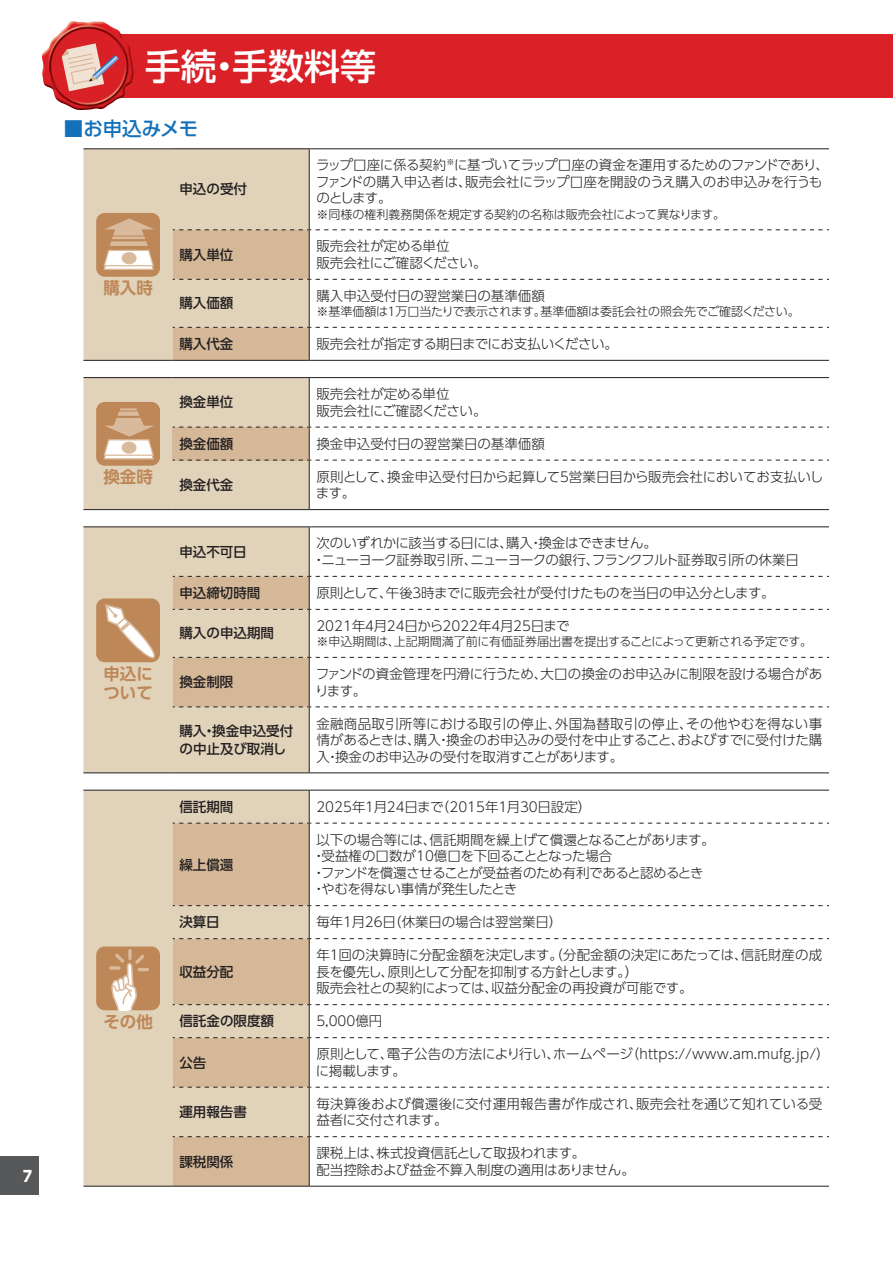
<style>
.page{position:relative;width:893px;height:1263px;background:#fff}
.page>*{position:absolute;margin:0;border:0;box-sizing:border-box;transform-origin:0 0}
.t1{font:500 36px "UD Shin Go Pro";color:#fff}
.t2{font:500 19.5px "UD Shin Go Pro";letter-spacing:-.005em;color:#1471b9}
.t3{font:700 16.5px/19.5px "UD Shin Go Pro De";color:#be8757}
.t4{font:800 15px "UD Shin Go Pro";color:#fff;scale:.9 1}
.t5{font:300 13.5px/16.5px "UD Shin Go Pro";letter-spacing:-.015em;color:#231f20}
.t6{font:500 13.5px/18px "UD Shin Go Pro";color:#231f20}
.t7{font:300 13.5px/16.5px "UD Shin Go Pro";letter-spacing:-.04em;color:#231f20}
.t8{font:300 13.5px/16.5px "UD Shin Go Pro";letter-spacing:.015em;color:#231f20}
.t9{font:300 12px "UD Shin Go Pro";letter-spacing:-.015em;color:#231f20}
</style>
<div class="page">
<div style="left:0;top:1157px;width:38px;height:38px;background:#57585a"></div>
<div style="left:83px;top:149px;width:90px;height:211px;background:#e1d2ba"></div>
<div style="left:173px;top:149px;width:136px;height:81px;background:#e1d2ba"></div>
<hr style="left:83px;top:148px;width:90px;height:1px;background:#231f20">
<hr style="left:83px;top:360px;width:90px;height:1px;background:#231f20">
<hr style="left:173px;top:148px;width:136px;height:1px;background:#231f20">
<hr style="left:309px;top:148px;width:520px;height:1px;background:#231f20">
<hr style="left:309px;top:149px;width:1px;height:80px;background:#231f20">
<hr style="left:173px;top:360px;width:136px;height:1px;background:#231f20">
<hr style="left:309px;top:360px;width:520px;height:1px;background:#231f20">
<svg style="left:173px;top:229px;width:656px;height:131px"></svg>
<div style="left:96px;top:213px;width:64px;height:64px;background:#be8757;border-radius:9px"></div>
<svg style="left:103px;top:218px;width:51px;height:52px"></svg>
<hr style="left:83px;top:377px;width:90px;height:1px;background:#231f20">
<hr style="left:173px;top:377px;width:136px;height:1px;background:#231f20">
<hr style="left:309px;top:377px;width:520px;height:1px;background:#231f20">
<svg style="left:83px;top:378px;width:746px;height:132px"></svg>
<div style="left:83px;top:527px;width:226px;height:245px;background:#e1d2ba"></div>
<hr style="left:83px;top:526px;width:90px;height:1px;background:#231f20">
<hr style="left:83px;top:772px;width:90px;height:1px;background:#231f20">
<hr style="left:173px;top:526px;width:136px;height:1px;background:#231f20">
<hr style="left:309px;top:526px;width:520px;height:1px;background:#231f20">
<hr style="left:309px;top:527px;width:1px;height:49px;background:#231f20">
<hr style="left:309px;top:707px;width:1px;height:65px;background:#231f20">
<hr style="left:173px;top:772px;width:136px;height:1px;background:#231f20">
<hr style="left:309px;top:772px;width:520px;height:1px;background:#231f20">
<svg style="left:173px;top:576px;width:656px;height:131px"></svg>
<div style="left:96px;top:598px;width:64px;height:64px;background:#be8757;border-radius:9px"></div>
<svg style="left:104px;top:603px;width:56px;height:63px"></svg>
<div style="left:83px;top:791px;width:226px;height:395px;background:#e1d2ba"></div>
<svg style="left:173px;top:824px;width:136px;height:362px;background:#d7bfa2"></svg>
<hr style="left:83px;top:790px;width:90px;height:1px;background:#231f20">
<hr style="left:173px;top:790px;width:136px;height:1px;background:#231f20">
<hr style="left:309px;top:790px;width:520px;height:1px;background:#231f20">
<hr style="left:309px;top:790px;width:1px;height:33px;background:#231f20">
<hr style="left:309px;top:823px;width:1px;height:82px;background:#231f20">
<hr style="left:309px;top:906px;width:1px;height:32px;background:#231f20">
<hr style="left:309px;top:939px;width:1px;height:65px;background:#231f20">
<hr style="left:309px;top:1005px;width:1px;height:32px;background:#231f20">
<hr style="left:309px;top:1038px;width:1px;height:49px;background:#231f20">
<hr style="left:309px;top:1087px;width:1px;height:49px;background:#231f20">
<hr style="left:309px;top:1137px;width:1px;height:49px;background:#231f20">
<svg style="left:173px;top:823px;width:656px;height:1px"></svg>
<svg style="left:173px;top:905px;width:656px;height:1px"></svg>
<svg style="left:173px;top:938px;width:656px;height:1px"></svg>
<svg style="left:173px;top:1004px;width:656px;height:1px"></svg>
<svg style="left:173px;top:1037px;width:656px;height:1px"></svg>
<svg style="left:173px;top:1087px;width:656px;height:1px"></svg>
<svg style="left:173px;top:1136px;width:656px;height:1px"></svg>
<hr style="left:83px;top:1186px;width:90px;height:1px;background:#231f20">
<hr style="left:173px;top:1186px;width:136px;height:1px;background:#231f20">
<hr style="left:309px;top:1186px;width:520px;height:1px;background:#231f20">
<div style="left:96px;top:946px;width:64px;height:64px;background:#be8757;border-radius:9px"></div>
<svg style="left:128px;top:949px;width:4px;height:11px"></svg>
<svg style="left:111px;top:953px;width:38px;height:57px"></svg>
<div style="left:83px;top:34px;width:810px;height:64px;background:#da2128"></div>
<img style="left:42px;top:21px;width:92px;height:90px">
<svg style="left:62px;top:43px;width:57px;height:48px"></svg>
<p class="t4" style="left:23px;top:1163px;width:11px">7</p>
<h1 class="t1" style="left:145px;top:37px;width:233px">手続・手数料等</h1>
<h2 class="t2" style="left:64px;top:112px;width:136px">■お申込みメモ</h2>
<p class="t6" style="left:179px;top:180px;width:69px">申込の受付</p>
<p class="t5" style="left:316px;top:157px;width:515px">ラップ口座に係る契約<sup>※</sup>に基づいてラップ口座の資金を運用するためのファンドであり、ファンドの購入申込者は、販売会社にラップ口座を開設のうえ購入のお申込みを行うものとします。</p>
<p class="t9" style="left:316px;top:204px;width:410px">※同様の権利義務関係を規定する契約の名称は販売会社によって異なります。</p>
<p class="t3" style="left:103px;top:278px;width:51px">購入時</p>
<p class="t3" style="left:103px;top:467px;width:51px">換金時</p>
<p class="t3" style="left:103px;top:663px;width:51px">申込について</p>
<p class="t3" style="left:103px;top:1011px;width:51px">その他</p>
<p class="t6" style="left:179px;top:245px;width:55px">購入単位</p>
<p class="t5" style="left:316px;top:238px;width:172px">販売会社が定める単位<br>販売会社にご確認ください。</p>
<p class="t6" style="left:179px;top:294px;width:55px">購入価額</p>
<p class="t5" style="left:316px;top:287px;width:230px">購入申込受付日の翌営業日の基準価額</p>
<p class="t9" style="left:316px;top:302px;width:485px">※基準価額は１万口当たりで表示されます。基準価額は委託会社の照会先でご確認ください。</p>
<p class="t6" style="left:179px;top:334px;width:55px">購入代金</p>
<p class="t5" style="left:316px;top:335px;width:303px">販売会社が指定する期日までにお支払いください。</p>
<p class="t6" style="left:179px;top:393px;width:55px">換金単位</p>
<p class="t5" style="left:316px;top:385px;width:172px">販売会社が定める単位<br>販売会社にご確認ください。</p>
<p class="t6" style="left:179px;top:434px;width:55px">換金価額</p>
<p class="t5" style="left:316px;top:435px;width:230px">換金申込受付日の翌営業日の基準価額</p>
<p class="t6" style="left:179px;top:475px;width:55px">換金代金</p>
<p class="t5" style="left:316px;top:468px;width:509px">原則として、換金申込受付日から起算して５営業日目から販売会社においてお支払いします。</p>
<p class="t6" style="left:179px;top:542px;width:69px">申込不可日</p>
<p class="t7" style="left:312px;top:535px;width:488px;text-indent:4px">次のいずれかに該当する日には、購入・換金はできません。<br>・ニューヨーク証券取引所、ニューヨークの銀行、フランクフルト証券取引所の休業日</p>
<p class="t6" style="left:179px;top:583px;width:82px">申込締切時間</p>
<p class="t5" style="left:316px;top:584px;width:460px">原則として、午後３時までに販売会社が受付けたものを当日の申込分とします。</p>
<p class="t6" style="left:179px;top:624px;width:96px">購入の申込期間</p>
<p class="t5" style="left:316px;top:617px;width:255px">2021年４月24日から2022年４月25日まで</p>
<p class="t9" style="left:316px;top:632px;width:497px">※申込期間は、上記期間満了前に有価証券届出書を提出することによって更新される予定です。</p>
<p class="t6" style="left:179px;top:673px;width:55px">換金制限</p>
<p class="t5" style="left:315px;top:665px;width:509px">ファンドの資金管理を円滑に行うため、大口の換金のお申込みに制限を設ける場合があります。</p>
<p class="t6" style="left:179px;top:721px;width:115px">購入・換金申込受付の中止及び取消し</p>
<p class="t5" style="left:316px;top:715px;width:507px;text-align:justify">金融商品取引所等における取引の停止、外国為替取引の停止、その他やむを得ない事情があるときは、購入・換金のお申込みの受付を中止すること、およびすでに受付けた購入・換金のお申込みの受付を取消すことがあります。</p>
<p class="t6" style="left:179px;top:797px;width:55px">信託期間</p>
<p class="t5" style="left:316px;top:798px;width:276px">2025年１月24日まで（2015年１月30日設定）</p>
<p class="t6" style="left:179px;top:855px;width:55px">繰上償還</p>
<p class="t5" style="left:312px;top:831px;width:404px;text-indent:4px">以下の場合等には、信託期間を繰上げて償還となることがあります。・受益権の口数が10億口を下回ることとなった場合<br>・ファンドを償還させることが受益者のため有利であると認めるとき・やむを得ない事情が発生したとき</p>
<p class="t6" style="left:179px;top:913px;width:42px">決算日</p>
<p class="t5" style="left:316px;top:913px;width:247px">毎年１月26日（休業日の場合は翌営業日）</p>
<p class="t6" style="left:179px;top:962px;width:55px">収益分配</p>
<p class="t5" style="left:316px;top:946px;width:507px">年１回の決算時に分配金額を決定します。（分配金額の決定にあたっては、信託財産の成長を優先し、原則として分配を抑制する方針とします。）<br>販売会社との契約によっては、収益分配金の再投資が可能です。</p>
<p class="t6" style="left:179px;top:1012px;width:96px">信託金の限度額</p>
<p class="t5" style="left:316px;top:1012px;width:68px">5,000億円</p>
<p class="t6" style="left:179px;top:1053px;width:28px">公告</p>
<p class="t8" style="left:316px;top:1045px;width:515px">原則として、電子公告の方法により行い、ホームページ（https://www.am.mufg.jp/）に掲載します。</p>
<p class="t6" style="left:179px;top:1102px;width:69px">運用報告書</p>
<p class="t5" style="left:316px;top:1095px;width:507px">毎決算後および償還後に交付運用報告書が作成され、販売会社を通じて知れている受益者に交付されます。</p>
<p class="t6" style="left:179px;top:1152px;width:55px">課税関係</p>
<p class="t5" style="left:316px;top:1144px;width:320px">課税上は、株式投資信託として取扱われます。<br>配当控除および益金不算入制度の適用はありません。</p>
</div>
